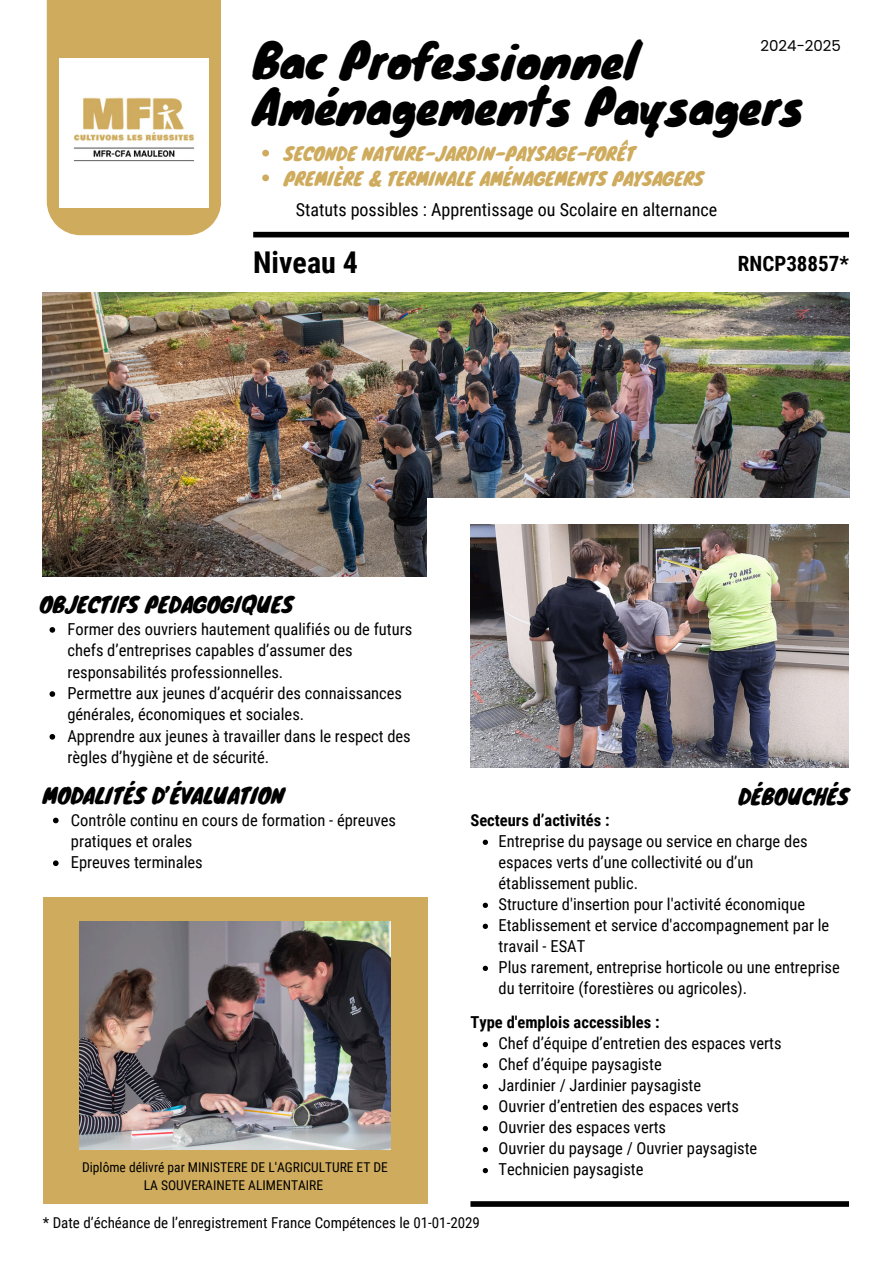
<style>
.page{position:relative;width:894px;height:1264px;background:#fff}
.page>*{position:absolute;margin:0;border:0;box-sizing:border-box;transform-origin:0 0}
.t1{font:46.5px/46.2px "Knewave";color:#000}
.t2{font:700 30px "Roboto Condensed";color:#000}
.t3{font:21px "Knewave";color:#000}
.t4{font:700 21px "Roboto Condensed";color:#000}
.t5{font:18px "Knewave";color:#ceab5d}
.t6{font:18px "Roboto Condensed";color:#000}
.t7{font:16.5px/21px "Roboto Condensed";color:#000}
.t8{font:700 16.5px "Roboto Condensed";color:#000}
.t9{font:15px "Roboto Condensed";color:#000}
.t10{font:15px "Poppins";color:#000}
.t11{font:13.5px "Roboto Condensed";color:#000}
</style>
<div class="page">
<img style="left:43px;top:292px;width:805px;height:285px">
<div style="left:47px;top:0;width:174px;height:235px;background:#ceab5d"></div>
<div style="left:253px;top:232px;width:595px;height:5px;background:#000"></div>
<div style="left:470px;top:1201px;width:378px;height:5px;background:#000"></div>
<div style="left:427px;top:498px;width:437px;height:285px;background:#fff"></div>
<img style="left:470px;top:524px;width:378px;height:243px">
<div style="left:43px;top:897px;width:384px;height:306px;background:#ceab5d"></div>
<img style="left:79px;top:921px;width:311px;height:228px">
<img style="left:59px;top:58px;width:150px;height:150px">
<svg style="left:49px;top:627px;width:6px;height:5px"></svg>
<svg style="left:49px;top:691px;width:6px;height:6px"></svg>
<svg style="left:49px;top:734px;width:6px;height:5px"></svg>
<svg style="left:53px;top:817px;width:6px;height:6px"></svg>
<svg style="left:53px;top:860px;width:6px;height:6px"></svg>
<svg style="left:482px;top:839px;width:6px;height:6px"></svg>
<svg style="left:482px;top:902px;width:6px;height:6px"></svg>
<svg style="left:482px;top:923px;width:6px;height:6px"></svg>
<svg style="left:482px;top:965px;width:6px;height:6px"></svg>
<svg style="left:482px;top:1041px;width:6px;height:6px"></svg>
<svg style="left:482px;top:1062px;width:6px;height:6px"></svg>
<svg style="left:482px;top:1083px;width:6px;height:6px"></svg>
<svg style="left:482px;top:1104px;width:6px;height:6px"></svg>
<svg style="left:482px;top:1126px;width:6px;height:5px"></svg>
<svg style="left:482px;top:1147px;width:6px;height:5px"></svg>
<svg style="left:482px;top:1168px;width:6px;height:5px"></svg>
<svg style="left:262px;top:150px;width:7px;height:6px"></svg>
<svg style="left:262px;top:174px;width:7px;height:7px"></svg>
<p class="t1" style="left:253px;top:35px;width:552px">Bac Professionnel<br>Aménagements Paysagers</p>
<p class="t10" style="left:760px;top:35px;width:82px">2024-2025</p>
<p class="t5" style="left:284px;top:139px;width:353px">SECONDE NATURE-JARDIN-PAYSAGE-FORÊT</p>
<h4 class="t5" style="left:284px;top:163px;width:421px">PREMIÈRE &amp; TERMINALE AMÉNAGEMENTS PAYSAGERS</h4>
<h2 class="t6" style="left:296px;top:199px;width:423px">Statuts possibles : Apprentissage ou Scolaire en alternance</h2>
<p class="t2" style="left:253px;top:245px;width:106px">Niveau 4</p>
<h1 class="t4" style="left:737px;top:251px;width:112px">RNCP38857*</h1>
<p class="t3" style="left:39px;top:588px;width:255px">OBJECTIFS PEDAGOGIQUES</p>
<p class="t7" style="left:67px;top:618px;width:346px">Former des ouvriers hautement qualifiés ou de futurs chefs d’entreprises capables d’assumer des responsabilités professionnelles.</p>
<h6 class="t7" style="left:67px;top:682px;width:336px">Permettre aux jeunes d’acquérir des connaissances générales, économiques et sociales.</h6>
<p class="t7" style="left:67px;top:725px;width:345px">Apprendre aux jeunes à travailler dans le respect des règles d’hygiène et de sécurité.</p>
<p class="t3" style="left:43px;top:778px;width:243px">MODALITÉS D’ÉVALUATION</p>
<p class="t7" style="left:71px;top:809px;width:326px">Contrôle continu en cours de formation - épreuves pratiques et orales<br>Epreuves terminales</p>
<p class="t3" style="left:738px;top:779px;width:112px">DÉBOUCHÉS</p>
<p class="t8" style="left:470px;top:810px;width:140px">Secteurs d’activités :</p>
<p class="t7" style="left:498px;top:830px;width:343px">Entreprise du paysage ou service en charge des espaces verts d’une collectivité ou d’un établissement public.<br>Structure d'insertion pour l'activité économique Etablissement et service d'accompagnement par le travail - ESAT<br>Plus rarement, entreprise horticole ou une entreprise du territoire (forestières ou agricoles).</p>
<p class="t8" style="left:470px;top:1012px;width:191px">Type d'emplois accessibles :</p>
<p class="t7" style="left:498px;top:1032px;width:284px">Chef d’équipe d’entretien des espaces verts Chef d’équipe paysagiste<br>Jardinier / Jardinier paysagiste<br>Ouvrier d’entretien des espaces verts Ouvrier des espaces verts<br>Ouvrier du paysage / Ouvrier paysagiste</p>
<h3 class="t11" style="left:82px;top:1159px;width:307px">Diplôme délivré par MINISTERE DE L'AGRICULTURE ET DE</h3>
<p class="t7" style="left:498px;top:1158px;width:146px">Technicien paysagiste</p>
<h3 class="t11" style="left:144px;top:1177px;width:181px">LA SOUVERAINETE ALIMENTAIRE</h3>
<p class="t9" style="left:43px;top:1214px;width:438px">* Date d’échéance de l’enregistrement France Compétences le 01-01-2029</p>
</div>
